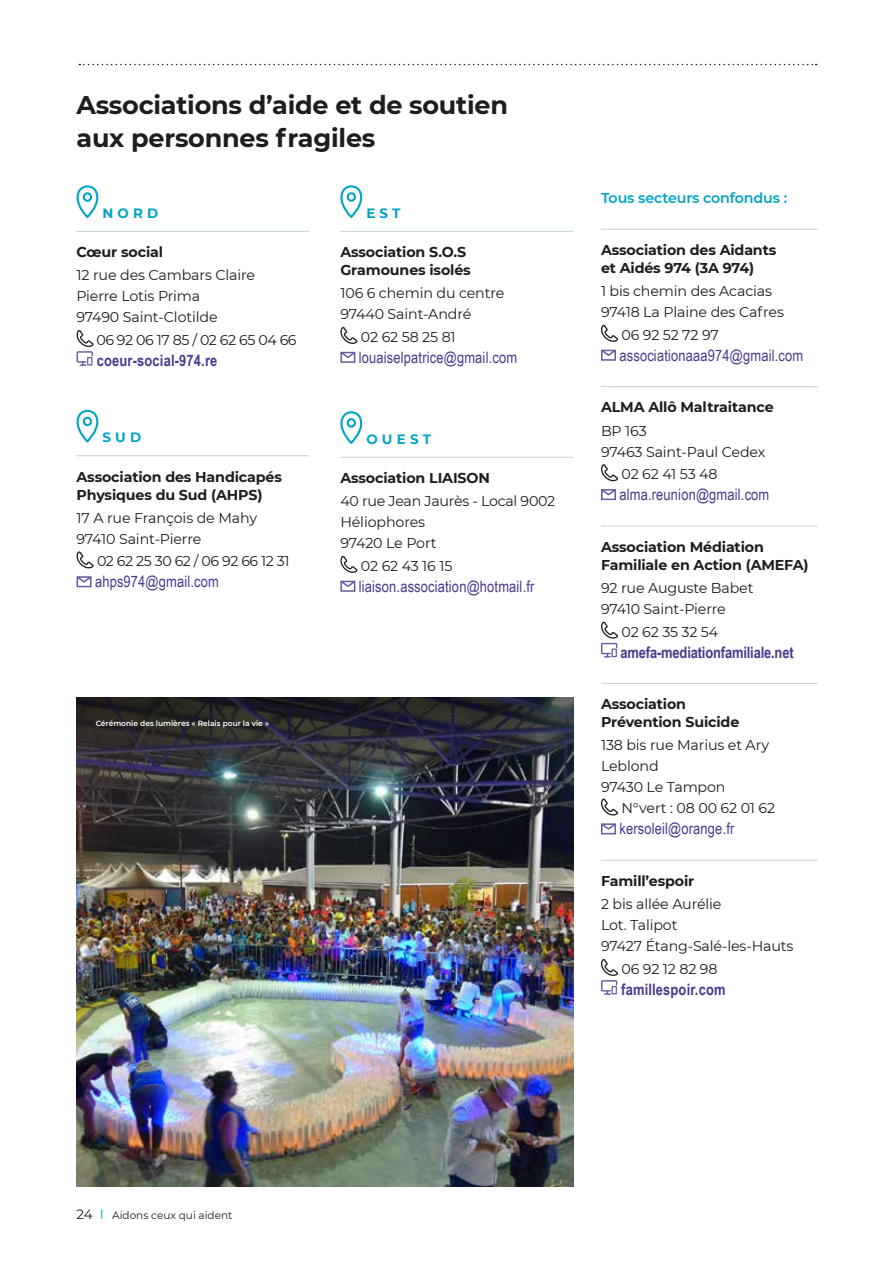
<style>
.page{position:relative;width:893px;height:1263px;background:#fff}
.page>*{position:absolute;margin:0;border:0;box-sizing:border-box;transform-origin:0 0}
.t1{font:700 25.5px/33px "Montserrat";letter-spacing:-.01em;color:#1d1d1b}
.t2{font:15.75px "Arial Narrow";letter-spacing:.01em;color:#4a398f}
.t3{font:700 15.75px "Arial Narrow";letter-spacing:.01em;color:#4a398f}
.t4{font:700 15.75px "Arial Narrow";letter-spacing:-.01em;color:#4a398f}
.t5{font:14.25px/21px "Montserrat";letter-spacing:-.01em;color:#1d1d1b}
.t6{font:700 14.25px/18px "Montserrat";letter-spacing:-.01em;color:#1d1d1b}
.t7{font:14.25px "Montserrat";letter-spacing:-.03em;color:#1d1d1b}
.t8{font:600 14.25px "Montserrat";letter-spacing:-.01em;color:#00a4c4}
.t9{font:700 13.5px "Montserrat";letter-spacing:.31em;color:#00a4c4}
.t10{font:10.5px "Montserrat";color:#1d1d1b}
.t11{font:600 7.5px "Montserrat";color:#fff}
.s1{font-size:13.5px}
.s2{font-size:13.5px;color:#00a4c4}
</style>
<div class="page">
<img style="left:77px;top:777px;width:496px;height:409px">
<svg style="left:79px;top:64px;width:738px;height:1px"></svg>
<hr style="left:77px;top:231px;width:232px;height:1px;background:#c4d1d9">
<hr style="left:77px;top:455px;width:232px;height:1px;background:#c4d1d9">
<svg style="left:76px;top:185px;width:23px;height:34px"></svg>
<div style="left:83px;top:192px;width:9px;height:10px;border:2px solid #00a4c4;border-radius:50%"></div>
<svg style="left:76px;top:330px;width:18px;height:36px"></svg>
<svg style="left:76px;top:409px;width:23px;height:34px"></svg>
<div style="left:83px;top:417px;width:9px;height:9px;border:2px solid #00a4c4;border-radius:50%"></div>
<svg style="left:76px;top:551px;width:18px;height:18px"></svg>
<svg style="left:77px;top:576px;width:15px;height:11px"></svg>
<hr style="left:340px;top:231px;width:233px;height:1px;background:#c4d1d9">
<hr style="left:340px;top:457px;width:233px;height:1px;background:#c4d1d9">
<svg style="left:340px;top:185px;width:23px;height:33px"></svg>
<div style="left:347px;top:192px;width:9px;height:10px;border:2px solid #00a4c4;border-radius:50%"></div>
<svg style="left:340px;top:327px;width:17px;height:17px"></svg>
<svg style="left:340px;top:352px;width:15px;height:11px"></svg>
<svg style="left:340px;top:411px;width:23px;height:33px"></svg>
<div style="left:347px;top:418px;width:9px;height:10px;border:2px solid #00a4c4;border-radius:50%"></div>
<svg style="left:340px;top:556px;width:17px;height:17px"></svg>
<svg style="left:340px;top:581px;width:15px;height:11px"></svg>
<hr style="left:601px;top:229px;width:217px;height:1px;background:#c4d1d9">
<hr style="left:601px;top:386px;width:217px;height:1px;background:#c4d1d9">
<hr style="left:601px;top:526px;width:217px;height:1px;background:#c4d1d9">
<hr style="left:601px;top:683px;width:217px;height:1px;background:#c4d1d9">
<hr style="left:601px;top:860px;width:217px;height:1px;background:#c4d1d9">
<svg style="left:601px;top:325px;width:17px;height:17px"></svg>
<svg style="left:601px;top:350px;width:15px;height:11px"></svg>
<svg style="left:601px;top:464px;width:17px;height:17px"></svg>
<svg style="left:601px;top:489px;width:15px;height:11px"></svg>
<svg style="left:601px;top:622px;width:17px;height:35px"></svg>
<svg style="left:601px;top:798px;width:17px;height:18px"></svg>
<svg style="left:601px;top:823px;width:15px;height:11px"></svg>
<svg style="left:601px;top:959px;width:17px;height:36px"></svg>
<svg style="left:77px;top:697px;width:496px;height:80px;background:#2d2e35"></svg>
<h1 class="t1" style="left:77px;top:87px;width:433px">Associations d’aide et de soutien aux personnes fragiles</h1>
<p class="t9" style="left:103px;top:203px;width:57px">NORD</p>
<p class="t6" style="left:77px;top:242px;width:88px">Cœur social</p>
<p class="t5" style="left:77px;top:264px;width:180px">12 rue des Cambars Claire<br>Pierre Lotis Prima<br>97490 Saint-Clotilde</p>
<p class="t7" style="left:96px;top:330px;width:202px">06 92 06 17 85 / 02 62 65 04 66</p>
<p class="t3" style="left:97px;top:348px;width:122px">coeur-social-974.re</p>
<p class="t9" style="left:103px;top:428px;width:40px">SUD</p>
<p class="t6" style="left:77px;top:467px;width:207px">Association des Handicapés<br>Physiques du Sud (AHPS)</p>
<p class="t5" style="left:77px;top:507px;width:182px">17 A rue François de Mahy<br>97410 Saint-Pierre</p>
<p class="t7" style="left:97px;top:551px;width:194px">02 62 25 30 62 / 06 92 66 12 31</p>
<p class="t2" style="left:95px;top:570px;width:126px">ahps974@gmail.com</p>
<p class="t9" style="left:366px;top:203px;width:36px">EST</p>
<p class="t6" style="left:340px;top:242px;width:132px">Association S.O.S<br>Gramounes isolés</p>
<p class="t5" style="left:340px;top:282px;width:165px">106 6 chemin du centre<br>97440 Saint-André</p>
<p class="t5" style="left:361px;top:326px;width:96px">02 62 58 25 81</p>
<p class="t2" style="left:359px;top:346px;width:160px">louaiselpatrice@gmail.com</p>
<p class="t9" style="left:366px;top:429px;width:66px">OUEST</p>
<p class="t6" style="left:340px;top:468px;width:151px">Association LIAISON</p>
<p class="t5" style="left:340px;top:490px;width:216px">40 rue Jean Jaurès - Local 9002<br>Héliophores<br>97420 Le Port</p>
<p class="t5" style="left:361px;top:555px;width:93px">02 62 43 16 15</p>
<p class="t2" style="left:359px;top:575px;width:177px">liaison.association@hotmail.fr</p>
<p class="t11" style="left:96px;top:718px;width:175px">Cérémonie des lumières « Relais pour la vie »</p>
<p class="t8" style="left:601px;top:188px;width:188px">Tous secteurs confondus :</p>
<p class="t6" style="left:601px;top:240px;width:177px">Association des Aidants et Aidés 974 (3A 974)</p>
<p class="t5" style="left:601px;top:280px;width:184px">1 bis chemin des Acacias<br>97418 La Plaine des Cafres</p>
<p class="t5" style="left:621px;top:324px;width:99px">06 92 52 72 97</p>
<p class="t2" style="left:619px;top:344px;width:185px">associationaaa974@gmail.com</p>
<p class="t6" style="left:601px;top:398px;width:174px">ALMA Allô Maltraitance</p>
<p class="t5" style="left:601px;top:420px;width:166px">BP 163<br>97463 Saint-Paul Cedex</p>
<p class="t5" style="left:621px;top:463px;width:98px">02 62 41 53 48</p>
<p class="t2" style="left:619px;top:483px;width:151px">alma.reunion@gmail.com</p>
<p class="t6" style="left:601px;top:537px;width:209px">Association Médiation<br>Familiale en Action (AMEFA)</p>
<p class="t5" style="left:601px;top:577px;width:154px">92 rue Auguste Babet<br>97410 Saint-Pierre</p>
<p class="t5" style="left:621px;top:620px;width:98px">02 62 35 32 54</p>
<p class="t4" style="left:621px;top:640px;width:175px">amefa-mediationfamiliale.net</p>
<p class="t6" style="left:601px;top:694px;width:140px">Association<br>Prévention Suicide</p>
<p class="t5" style="left:601px;top:734px;width:170px">138 bis rue Marius et Ary<br>Leblond<br>97430 Le Tampon</p>
<p class="t5" style="left:621px;top:797px;width:155px">N°vert : 08 00 62 01 62</p>
<p class="t2" style="left:619px;top:817px;width:116px">kersoleil@orange.fr</p>
<p class="t6" style="left:601px;top:871px;width:95px">Famill’espoir</p>
<p class="t5" style="left:601px;top:893px;width:194px">2 bis allée Aurélie<br>Lot. Talipot<br>97427 Étang-Salé-les-Hauts</p>
<p class="t5" style="left:621px;top:958px;width:98px">06 92 12 82 98</p>
<p class="t3" style="left:621px;top:977px;width:106px">famillespoir.com</p>
<p class="t10" style="left:77px;top:1208px;width:157px"><span class="s1">24</span> <span class="s2">I</span> Aidons ceux qui aident</p>
</div>
